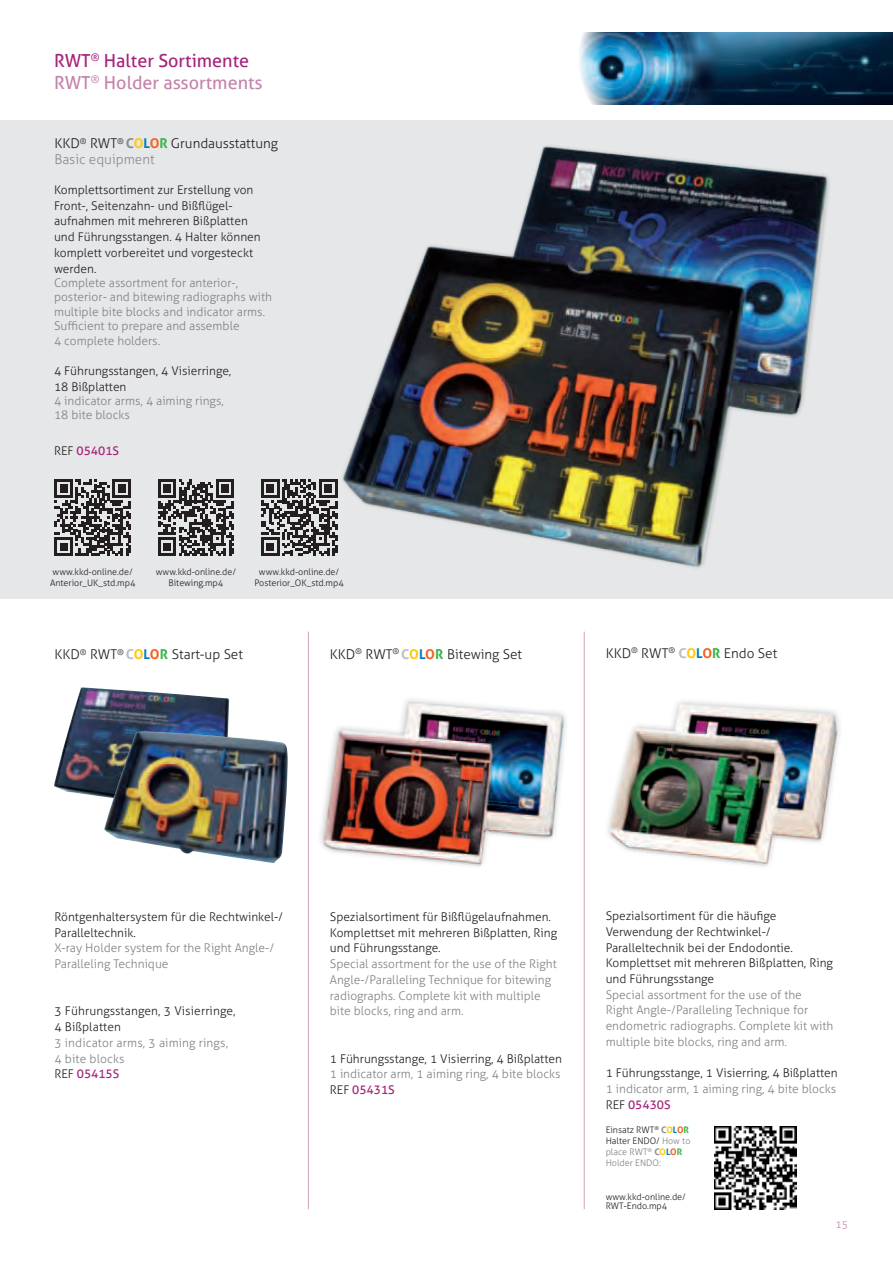
<style>
.page{position:relative;width:893px;height:1263px;background:#fff}
.page>*{position:absolute;margin:0;border:0;box-sizing:border-box;transform-origin:0 0}
.t1{font:18px/21.6px "Aller";color:#c584aa}
.t2{font:300 13.5px/15.8px "Aller";color:#231f20}
.t3{font:300 12px/15.8px "Aller";color:#808285}
.t4{font:300 12px/15.8px "Aller";color:#231f20}
.t5{font:12px "Aller";color:#a5247a}
.t6{font:300 10.5px "Aller";color:#c584aa}
.t7{font:300 9px/10.5px "Aller";color:#231f20}
.t8{font:300 9px/10.8px "Aller";color:#808285}
.s1{color:#a5247a}
.s2{font-weight:700;color:#898b8e}
.s3{font-weight:700;color:#feca0a}
.s4{font-weight:700;color:#007cc4}
.s5{font-weight:700;color:#f36421}
.s6{font-weight:700;color:#3ab54a}
.s7{color:#898b8e}
.s8{font-weight:300;color:#231f20}
.s9{font-weight:700;color:#bcbdc0}
.s10{color:#231f20}
.s11{font-weight:400;color:#a5247a}
</style>
<div class="page">
<div style="left:0;top:120px;width:893px;height:478px;background:#e6e7e9"></div>
<img style="left:763px;top:32px;width:130px;height:72px">
<img style="left:579px;top:32px;width:184px;height:73px">
<img style="left:607px;top:701px;width:231px;height:165px">
<img style="left:320px;top:699px;width:246px;height:167px">
<img style="left:342px;top:146px;width:487px;height:422px">
<img style="left:714px;top:1127px;width:83px;height:82px">
<img style="left:54px;top:687px;width:175px;height:110px">
<img style="left:104px;top:731px;width:184px;height:132px">
<hr style="left:584px;top:632px;width:1px;height:577px;background:#d1a2be">
<hr style="left:308px;top:632px;width:1px;height:577px;background:#d1a2be">
<svg style="left:55px;top:479px;width:76px;height:77px"></svg>
<svg style="left:158px;top:479px;width:76px;height:77px"></svg>
<svg style="left:261px;top:479px;width:76px;height:77px"></svg>
<h1 class="t1" style="left:54px;top:52px;width:210px"><span class="s1">RWT</span><sup>®</sup> <span class="s1">Halter Sortimente<br></span>RWT<sup>®</sup> Holder assortments</h1>
<p class="t2" style="left:54px;top:137px;width:225px">KKD<sup>®</sup> RWT<sup>®</sup> <span class="s2">C</span><span class="s3">O</span><span class="s4">L</span><span class="s5">O</span><span class="s6">R</span> Grundausstattung<br><span class="s7">Basic equipment</span></p>
<p class="t4" style="left:54px;top:183px;width:208px">Komplettsortiment zur Erstellung von<br>Front-, Seitenzahn- und Bißnügel&shy;aufnahmen mit mehreren Bißplatten und Führungsstangen. 4 Halter können komplett vorbereitet und vorgesteckt werden.</p>
<p class="t3" style="left:54px;top:277px;width:219px;line-height:14.4px">Complete assortment for anterior-, posterior- and bitewing radiographs with multiple bite blocks and indicator arms.<br>Suïcient to prepare and assemble<br>4 complete holders.</p>
<p class="t4" style="left:54px;top:364px;width:179px">4 Führungsstangen, 4 Visierringe,<br>18 Bißplatten</p>
<p class="t3" style="left:54px;top:395px;width:171px;line-height:14.4px">4 indicator arms, 4 aiming rings,<br>18 bite blocks</p>
<p class="t5" style="left:54px;top:446px;width:67px"><span class="s8">REF</span> 05401S</p>
<p class="t7" style="left:50px;top:567px;width:87px">www.kkd-online.de/<br>Anterior_UK_std.mp4</p>
<p class="t7" style="left:156px;top:567px;width:82px;text-align:center">www.kkd-online.de/<br>Bitewing.mp4</p>
<p class="t7" style="left:254px;top:567px;width:91px;text-align:center">www.kkd-online.de/<br>Posterior_OK_std.mp4</p>
<p class="t2" style="left:54px;top:648px;width:190px">KKD<sup>®</sup> RWT<sup>®</sup> <span class="s9">C</span><span class="s3">O</span><span class="s4">L</span><span class="s5">O</span><span class="s6">R</span> Start-up Set</p>
<p class="t2" style="left:330px;top:647px;width:194px">KKD<sup>®</sup> RWT<sup>®</sup> <span class="s9">C</span><span class="s3">O</span><span class="s4">L</span><span class="s5">O</span><span class="s6">R</span> Bitewing Set</p>
<p class="t2" style="left:606px;top:646px;width:173px">KKD<sup>®</sup> RWT<sup>®</sup> <span class="s9">C</span><span class="s3">O</span><span class="s4">L</span><span class="s5">O</span><span class="s6">R</span> Endo Set</p>
<p class="t4" style="left:54px;top:909px;width:230px">Röntgenhaltersystem für die Rechtwinkel-/<br>Paralleltechnik.</p>
<p class="t3" style="left:54px;top:940px;width:221px">X-ray Holder system for the Right Angle-/<br>Paralleling Technique</p>
<p class="t4" style="left:54px;top:1004px;width:183px">3 Führungsstangen, 3 Visierringe,<br>4 Bißplatten</p>
<p class="t3" style="left:54px;top:1036px;width:175px">3 indicator arms, 3 aiming rings,<br>4 bite blocks<br><span class="s10">REF</span> <span class="s11">05415S</span></p>
<p class="t4" style="left:330px;top:909px;width:229px">Spezialsortiment für Bißnügelaufnahmen.<br>Komplettset mit mehreren Bißplatten, Ring und Führungsstange.</p>
<p class="t3" style="left:330px;top:957px;width:228px">Special assortment for the use of the Right Angle-/Paralleling Technique for bitewing radiographs. Complete kit with multiple bite blocks, ring and arm.</p>
<p class="t4" style="left:330px;top:1052px;width:234px">1 Führungsstange, 1 Visierring, 4 Bißplatten</p>
<p class="t3" style="left:330px;top:1067px;width:232px">1 indicator arm, 1 aiming ring, 4 bite blocks<br><span class="s10">REF</span> <span class="s11">05431S</span></p>
<p class="t4" style="left:606px;top:908px;width:229px">Spezialsortiment für die häuoge Verwendung der Rechtwinkel-/ Paralleltechnik bei der Endodontie.<br>Komplettset mit mehreren Bißplatten, Ring und Führungsstange</p>
<p class="t3" style="left:606px;top:988px;width:229px">Special assortment for the use of the<br>Right Angle-/Paralleling Technique for endometric radiographs. Complete kit with multiple bite blocks, ring and arm.</p>
<p class="t4" style="left:606px;top:1066px;width:234px">1 Führungsstange, 1 Visierring, 4 Bißplatten</p>
<p class="t3" style="left:606px;top:1082px;width:232px">1 indicator arm, 1 aiming ring, 4 bite blocks<br><span class="s10">REF</span> <span class="s11">05430S</span></p>
<p class="t8" style="left:606px;top:1125px;width:86px"><span class="s10">Einsatz RWT</span><sup>®</sup> <span class="s2">C</span><span class="s3">O</span><span class="s4">L</span><span class="s5">O</span><span class="s6">R<br></span><span class="s10">Halter ENDO/</span> How to place RWT<sup>®</sup> <span class="s2">C</span><span class="s3">O</span><span class="s4">L</span><span class="s5">O</span><span class="s6">R<br></span>Holder ENDO:</p>
<p class="t7" style="left:606px;top:1192px;width:82px;line-height:9px">www.kkd-online.de/<br>RWT-Endo.mp4</p>
<p class="t6" style="left:835px;top:1219px;width:14px">15</p>
</div>
